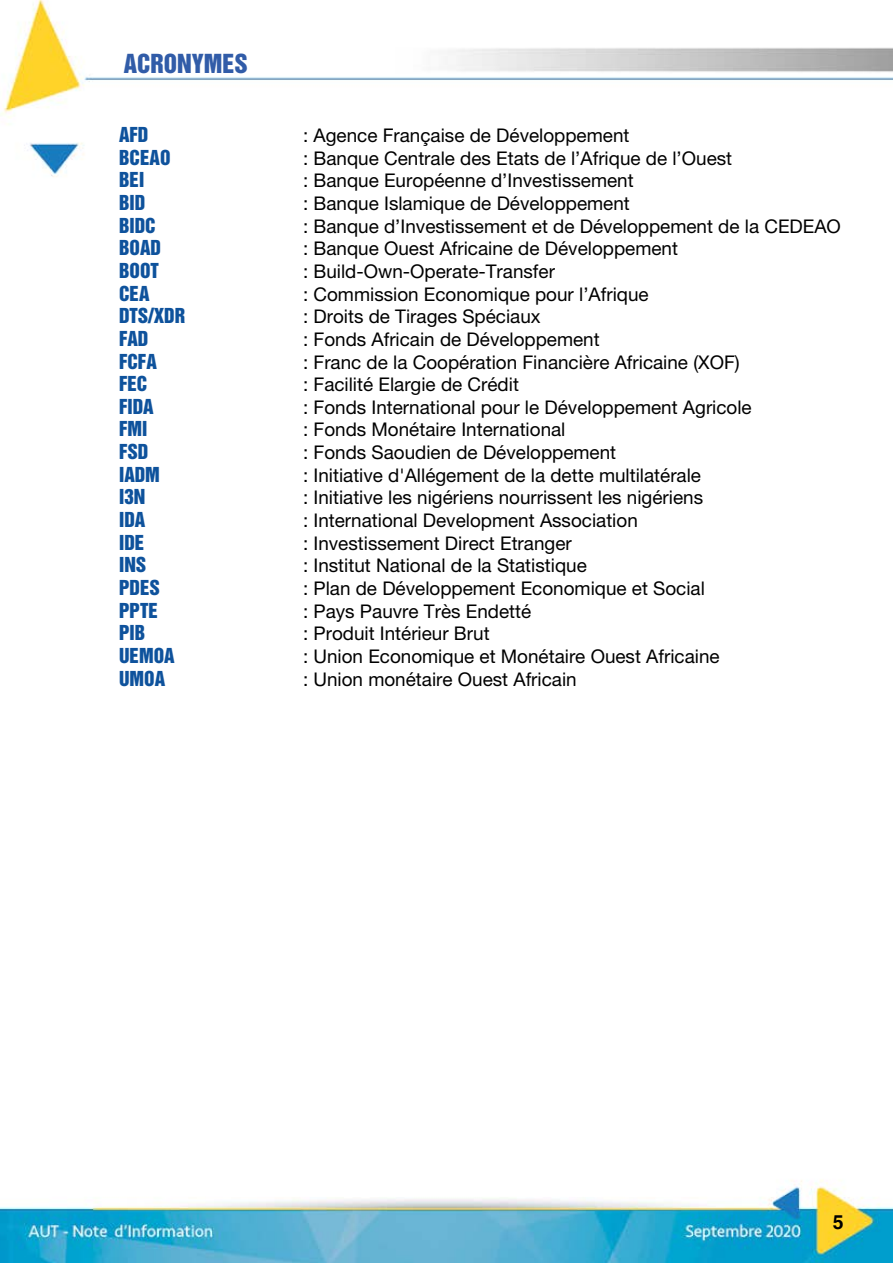
<style>
.page{position:relative;width:893px;height:1263px;background:#fff}
.page>*{position:absolute;margin:0;border:0;box-sizing:border-box;transform-origin:0 0}
.t1{font:24px "Helvetica Inserat";color:#315ca8}
.t2{font:700 19.5px "Helvetica";color:#000}
.t3{font:18.9px/22.6px "Helvetica Neue LT Std";color:#000}
.t4{font:18.9px/22.6px "Helvetica Inserat";color:#0e529c}
</style>
<div class="page">
<img style="left:0;top:0;width:893px;height:1263px">
<p class="t1" style="left:124px;top:50px;width:126px">ACRONYMES</p>
<p class="t4" style="left:119px;top:124px;width:68px">AFD<br>BCEAO<br>BEI<br>BID<br>BIDC<br>BOAD<br>BOOT<br>CEA<br>DTS/XDR<br>FAD<br>FCFA<br>FEC<br>FIDA<br>FMI<br>FSD<br>IADM<br>I3N<br>IDA<br>IDE<br>INS<br>PDES<br>PPTE<br>PIB<br>UEMOA<br>UMOA</p>
<p class="t3" style="left:303px;top:124px;width:539px">: Agence Française de Développement<br>: Banque Centrale des Etats de l’Afrique de l’Ouest<br>: Banque Européenne d’Investissement<br>: Banque Islamique de Développement<br>: Banque d’Investissement et de Développement de la CEDEAO : Banque Ouest Africaine de Développement<br>: Build-Own-Operate-Transfer<br>: Commission Economique pour l’Afrique<br>: Droits de Tirages Spéciaux<br>: Fonds Africain de Développement<br>: Franc de la Coopération Financière Africaine (XOF)<br>: Facilité Elargie de Crédit<br>: Fonds International pour le Développement Agricole<br>: Fonds Monétaire International<br>: Fonds Saoudien de Développement<br>: Initiative d'Allégement de la dette multilatérale<br>: Initiative les nigériens nourrissent les nigériens<br>: International Development Association<br>: Investissement Direct Etranger<br>: Institut National de la Statistique<br>: Plan de Développement Economique et Social<br>: Pays Pauvre Très Endetté<br>: Produit Intérieur Brut<br>: Union Economique et Monétaire Ouest Africaine<br>: Union monétaire Ouest Africain</p>
<p class="t2" style="left:833px;top:1210px;width:12px">5</p>
</div>
